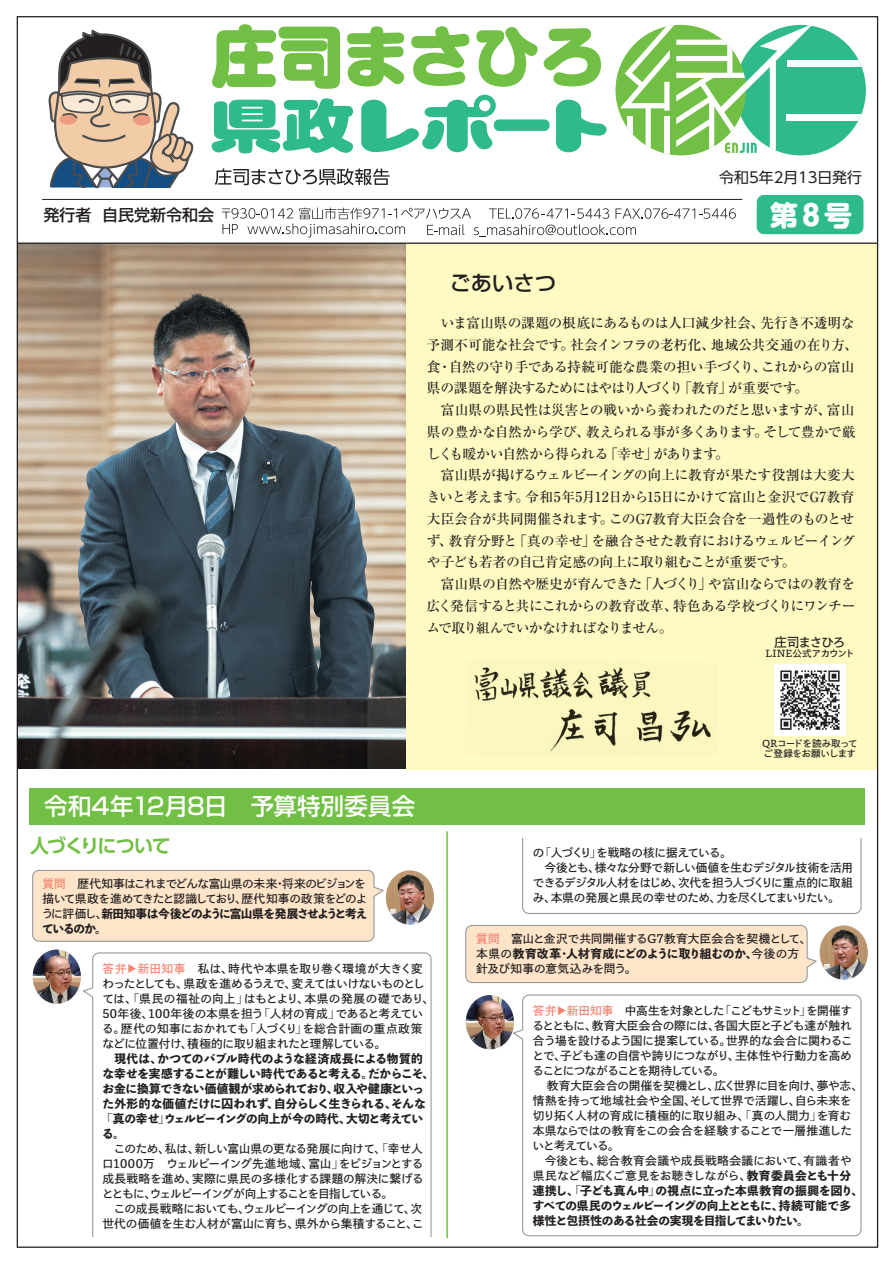
<style>
.page{position:relative;width:893px;height:1263px;background:#fff}
.page>*{position:absolute;margin:0;border:0;box-sizing:border-box;transform-origin:0 0}
.t1{font:800 27.9px "Shin M Go Pro";color:#fff}
.t2{font:500 23.4px "Shin Go Pro";letter-spacing:.01em;color:#fff}
.t3{font:500 21.3px "Shin Go Pro";color:#231f20}
.t4{font:700 19.2px "UD Shin Go Pro De";letter-spacing:-.075em;color:#71bf44}
.t5{font:500 16.05px "Shin Go Pro";color:#231f20}
.t6{font:14.85px "UD Shin Go Pro";color:#231f20}
.t7{font:500 13.8px/21.8px "Ryumin Pro";letter-spacing:-.03em;color:#231f20}
.t8{font:12.75px "Toppan Bunkyu Gothic Pr 6 N DB";letter-spacing:-.09em;color:#231f20}
.t9{font:11.7px/15px "Toppan Bunkyu Gothic Pr 6 N DB";letter-spacing:-.035em;color:#231f20}
.t10{font:800 11.7px/15px "Toppan Bunkyu Midashi Gothic Std N";letter-spacing:-.035em;color:#231f20}
.t11{font:11.7px/15px "Toppan Bunkyu Gothic Pr 6 N DB";letter-spacing:-.015em;color:#231f20}
.t12{font:11.7px/15px "Toppan Bunkyu Gothic Pr 6 N DB";letter-spacing:-.06em;color:#231f20}
.t13{font:11.7px "Toppan Bunkyu Gothic Pr 6 N DB";letter-spacing:-.01em;color:#231f20}
.t14{font:800 11.7px/15px "Toppan Bunkyu Midashi Gothic Std N";letter-spacing:-.085em;color:#231f20}
.t15{font:11.7px "Toppan Bunkyu Gothic Pr 6 N DB";letter-spacing:-.08em;color:#231f20}
.t16{font:800 11.7px "Toppan Bunkyu Midashi Gothic Std N";letter-spacing:-.01em;color:#231f20}
.t17{font:11.7px "Toppan Bunkyu Gothic Pr 6 N DB";letter-spacing:-.075em;color:#231f20}
.t18{font:9.6px/10.5px "Toppan Bunkyu Gothic Pr 6 N DB";letter-spacing:-.035em;color:#231f20}
.t19{font:9.6px "Toppan Bunkyu Gothic Pr 6 N DB";letter-spacing:-.005em;color:#231f20}
.s1{color:#f48472}
.s2{font-family:"Toppan Bunkyu Gothic Pr 6 N DB";font-weight:400}
.s3{font-family:"Toppan Bunkyu Midashi Gothic Std N";font-weight:800}
</style>
<div class="page">
<svg style="left:32px;top:869px;width:354px;height:73px;background:#f8e2c9"></svg>
<div style="left:403px;top:244px;width:475px;height:526px;background:#fffac1"></div>
<div style="left:30px;top:788px;width:835px;height:37px;background:#71bf44"></div>
<hr style="left:446px;top:831px;width:2px;height:407px;background:#71bf44">
<img style="left:386px;top:870px;width:48px;height:55px">
<img style="left:820px;top:925px;width:48px;height:55px">
<div style="left:465px;top:925px;width:352px;height:58px;background:#fee5ca"></div>
<img style="left:474px;top:667px;width:237px;height:85px">
<img style="left:774px;top:664px;width:71px;height:71px">
<img style="left:33px;top:949px;width:48px;height:55px">
<img style="left:466px;top:995px;width:45px;height:54px">
<svg style="left:511px;top:994px;width:351px;height:243px"></svg>
<svg style="left:522px;top:838px;width:340px;height:76px"></svg>
<svg style="left:83px;top:952px;width:349px;height:285px"></svg>
<img style="left:19px;top:244px;width:386px;height:524px">
<hr style="left:18px;top:243px;width:859px;height:1px;background:#231f20">
<svg style="left:215px;top:168px;width:175px;height:17px"></svg>
<svg style="left:361px;top:100px;width:131px;height:52px"></svg>
<svg style="left:556px;top:100px;width:51px;height:52px"></svg>
<svg style="left:476px;top:97px;width:17px;height:17px"></svg>
<div style="left:474px;top:95px;width:22px;height:22px;border:5px solid #2fba8c;border-radius:50%"></div>
<div style="left:494px;top:119px;width:56px;height:12px;background:#2fba8c;border-radius:5px"></div>
<svg style="left:212px;top:98px;width:141px;height:55px"></svg>
<svg style="left:212px;top:24px;width:128px;height:65px"></svg>
<svg style="left:347px;top:26px;width:57px;height:60px"></svg>
<svg style="left:411px;top:26px;width:58px;height:60px"></svg>
<svg style="left:476px;top:27px;width:62px;height:60px"></svg>
<svg style="left:544px;top:28px;width:57px;height:58px"></svg>
<div style="left:735px;top:25px;width:131px;height:130px;background:#2fba8c;border-radius:50%"></div>
<div style="left:787px;top:61px;width:77px;height:6px;background:#fff"></div>
<div style="left:786px;top:115px;width:78px;height:6px;background:#fff"></div>
<svg style="left:620px;top:24px;width:194px;height:131px"></svg>
<div style="left:757px;top:195px;width:106px;height:39px;background:#2fba8c;border-radius:7px"></div>
<svg style="left:222px;top:208px;width:514px;height:29px"></svg>
<svg style="left:48px;top:29px;width:145px;height:158px"></svg>
<hr style="left:42px;top:199px;width:700px;height:1px;background:#231f20">
<p class="t6" style="left:719px;top:165px;width:144px">令和5年2月13日発行</p>
<h3 class="t5" style="left:44px;top:202px;width:172px">発行者 自民党新令和会</h3>
<h1 class="t1" style="left:770px;top:192px;width:84px">第8号</h1>
<h3 class="t3" style="left:450px;top:265px;width:108px">ごあいさつ</h3>
<p class="t7" style="left:427px;top:311px;width:433px">　いま富山県の課題の根底にあるものは人口減少社会、先行き不透明な予測不可能な社会です。社会インフラの老朽化、地域公共交通の在り方、食・自然の守り手である持続可能な農業の担い手づくり、これからの富山県の課題を解決するためにはやはり人づくり「教育」が重要です。<br>　富山県の県民性は災害との戦いから養われたのだと思いますが、富山県の豊かな自然から学び、教えられる事が多くあります。そして豊かで厳しくも暖かい自然から得られる「幸せ」があります。<br>　富山県が掲げるウェルビーイングの向上に教育が果たす役割は大変大きいと考えます。令和5年5月12日から15日にかけて富山と金沢でG7教育大臣会合が共同開催されます。このG7教育大臣会合を一過性のものとせず、教育分野と「真の幸せ」を融合させた教育におけるウェルビーイングや子ども若者の自己肯定感の向上に取り組むことが重要です。<br>　富山県の自然や歴史が育んできた「人づくり」や富山ならではの教育を広く発信すると共にこれからの教育改革、特色ある学校づくりにワンチームで取り組んでいかなければなりません。</p>
<p class="t8" style="left:774px;top:635px;width:73px">庄司まさひろ</p>
<p class="t19" style="left:765px;top:648px;width:91px">LINE公式アカウント</p>
<h2 class="t2" style="left:44px;top:787px;width:373px">令和4年12月8日　予算特別委員会</h2>
<h3 class="t4" style="left:30px;top:830px;width:142px">人づくりについて</h3>
<p class="t12" style="left:42px;top:877px;width:326px"><span class="s1">質問　</span>歴代知事はこれまでどんな富山県の未来・将来のビジョンを描いて県政を進めてきたと認識しており、歴代知事の政策をどのよ</p>
<p class="t14" style="left:42px;top:906px;width:327px"><span class="s2">うに評価し、</span>新田知事は今後どのように富山県を発展させようと考えているのか。</p>
<p class="t9" style="left:102px;top:961px;width:334px"><span class="s1">答弁▶新田知事　</span>私は、時代や本県を取り巻く環境が大きく変わったとしても、県政を進めるうえで、変えてはいけないものとしては、「県民の福祉の向上」はもとより、本県の発展の礎であり、50年後、100年後の本県を担う「人材の育成」であると考えている。歴代の知事におかれても「人づくり」を総合計画の重点政策などに位置付け、積極的に取り組まれたと理解している。</p>
<p class="t10" style="left:101px;top:1050px;width:335px">　現代は、かつてのバブル時代のような経済成長による物質的な幸せを実感することが難しい時代であると考える。だからこそ、お金に換算できない価値観が求められており、収入や健康といった外形的な価値だけに囚われず、自分らしく生きられる、そんな「真の幸せ」ウェルビーイングの向上が今の時代、大切と考えている。</p>
<p class="t9" style="left:102px;top:1141px;width:323px">　このため、私は、新しい富山県の更なる発展に向けて、「幸せ人口1000万　ウェルビーイング先進地域、富山」をビジョンとする成長戦略を進め、実際に県民の多様化する課題の解決に繋げるとともに、ウェルビーイングが向上することを目指している。<br>　この成長戦略においても、ウェルビーイングの向上を通じて、次世代の価値を生む人材が富山に育ち、県外から集積すること、こ</p>
<p class="t18" style="left:762px;top:738px;width:97px">QRコードを読み取ってご登録をお願いします</p>
<p class="t9" style="left:533px;top:845px;width:201px">の「人づくり」を戦略の核に据えている。</p>
<p class="t9" style="left:544px;top:860px;width:310px">今後とも、様々な分野で新しい価値を生むデジタル技術を活用</p>
<p class="t15" style="left:533px;top:876px;width:322px">できるデジタル人材をはじめ、次代を担う人づくりに重点的に取組</p>
<p class="t17" style="left:533px;top:891px;width:309px">み、本県の発展と県民の幸せのため、力を尽くしてまいりたい。</p>
<p class="t13" style="left:476px;top:932px;width:336px"><span class="s1">質問　</span>富山と金沢で共同開催するG7教育大臣会合を契機として、</p>
<p class="t16" style="left:476px;top:945px;width:324px"><span class="s2">本県の</span>教育改革・人材育成にどのように取り組むのか、<span class="s2">今後の方</span></p>
<p class="t13" style="left:476px;top:962px;width:162px">針及び知事の意気込みを問う。</p>
<p class="t9" style="left:532px;top:1004px;width:322px;text-align:justify"><span class="s1">答弁▶新田知事　</span>中高生を対象とした「こどもサミット」を開催するとともに、教育大臣会合の際には、各国大臣と子ども達が触れ合う場を設けるよう国に提案している。世界的な会合に関わることで、子ども達の自信や誇りにつながり、主体性や行動力を高めることにつながることを期待している。</p>
<p class="t11" style="left:533px;top:1079px;width:332px;text-indent:14px">教育大臣会合の開催を契機とし、広く世界に目を向け、夢や志、情熱を持って地域社会や全国、そして世界で活躍し、自ら未来を切り拓く人材の育成に積極的に取り組み、「真の人間力」を育む本県ならではの教育をこの会合を経験することで一層推進したいと考えている。<br>　今後とも、総合教育会議や成長戦略会議において、有識者や県民など幅広くご意見をお聴きしながら、<span class="s3">教育委員会とも十分</span></p>
<p class="t10" style="left:533px;top:1183px;width:332px">連携し、「子ども真ん中」の視点に立った本県教育の振興を図り、すべての県民のウェルビーイングの向上とともに、持続可能で多様性と包摂性のある社会の実現を目指してまいりたい。</p>
</div>
